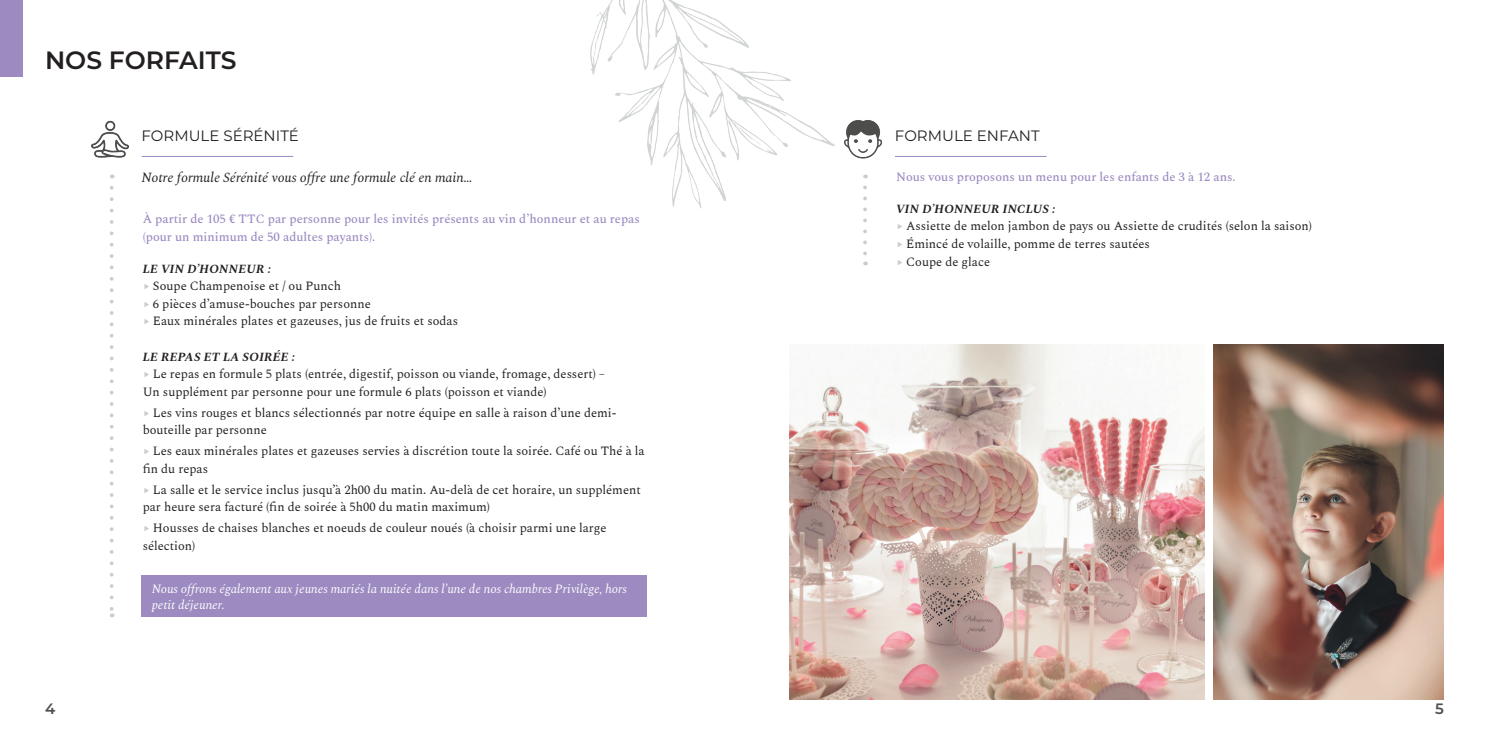
<style>
.page{position:relative;width:1489px;height:745px;background:#fff}
.page>*{position:absolute;margin:0;border:0;box-sizing:border-box;transform-origin:0 0}
.t1{font:600 25px "Montserrat";color:#231f20}
.t2{font:15px "Montserrat";color:#231f20}
.t3{font:600 15px "Montserrat";color:#4d4d4c}
.t4{font:600 15px "Montserrat";color:#4e4f4e}
.t5{font:italic 13.75px "Spectral";color:#231f20}
.t6{font:12.5px/17.5px "Spectral";color:#231f20}
.t7{font:500 12.5px/17.5px "Spectral";color:#9c8ac1}
.t8{font:italic 12.5px/16.2px "Spectral";color:#fff}
.s1{font-weight:700;font-style:italic}
.s2{color:#cbcccb}
</style>
<div class="page">
<img style="left:590px;top:0;width:245px;height:208px">
<img style="left:789px;top:344px;width:415px;height:355px">
<hr style="left:142px;top:156px;width:151px;height:1px;background:#9c8ac1">
<svg style="left:110px;top:188px;width:3px;height:429px"></svg>
<img style="left:91px;top:120px;width:38px;height:38px">
<hr style="left:895px;top:156px;width:151px;height:1px;background:#9c8ac1">
<svg style="left:863px;top:187px;width:3px;height:78px"></svg>
<img style="left:844px;top:120px;width:38px;height:39px">
<img style="left:1213px;top:344px;width:230px;height:355px">
<div style="left:0;top:0;width:22px;height:76px;background:#9c8ac1"></div>
<div style="left:142px;top:575px;width:505px;height:42px;background:#9c8ac1"></div>
<h1 class="t1" style="left:45px;top:43px;width:193px">NOS FORFAITS</h1>
<p class="t2" style="left:142px;top:126px;width:159px">FORMULE SÉRÉNITÉ</p>
<p class="t5" style="left:142px;top:167px;width:332px">Notre formule Sérénité vous offre une formule clé en main…</p>
<p class="t7" style="left:896px;top:168px;width:341px">Nous vous proposons un menu pour les enfants de 3 à 12 ans.</p>
<p class="t6" style="left:896px;top:200px;width:417px"><span class="s1">VIN D’HONNEUR INCLUS :<br></span><span class="s2">▸</span> Assiette de melon jambon de pays ou Assiette de crudités (selon la saison) <span class="s2">▸</span> Émincé de volaille, pomme de terres sautées</p>
<p class="t6" style="left:896px;top:254px;width:96px"><span class="s2">▸</span> Coupe de glace</p>
<p class="t2" style="left:895px;top:126px;width:146px">FORMULE ENFANT</p>
<p class="t7" style="left:143px;top:211px;width:498px">À partir de 105 € TTC par personne pour les invités présents au vin d’honneur et au repas (pour un minimum de 50 adultes payants).</p>
<p class="t6" style="left:143px;top:260px;width:317px"><span class="s1">LE VIN D’HONNEUR :<br></span><span class="s2">▸</span> Soupe Champenoise et / ou Punch<br><span class="s2">▸</span> 6 pièces d’amuse-bouches par personne<br><span class="s2">▸</span> Eaux minérales plates et gazeuses, jus de fruits et sodas</p>
<p class="t6" style="left:143px;top:347px;width:464px"><span class="s1">LE REPAS ET LA SOIRÉE :<br></span><span class="s2">▸</span> Le repas en formule 5 plats (entrée, digestif, poisson ou viande, fromage, dessert) –<br>Un supplément par personne pour une formule 6 plats (poisson et viande)</p>
<p class="t6" style="left:143px;top:404px;width:475px"><span class="s2">▸</span> Les vins rouges et blancs sélectionnés par notre équipe en salle à raison d’une demi&shy;bouteille par personne</p>
<p class="t6" style="left:143px;top:442px;width:503px"><span class="s2">▸</span> Les eaux minérales plates et gazeuses servies à discrétion toute la soirée. Café ou Thé à la fin du repas</p>
<p class="t6" style="left:143px;top:481px;width:499px"><span class="s2">▸</span> La salle et le service inclus jusqu’à 2h00 du matin. Au-delà de cet horaire, un supplément par heure sera facturé (fin de soirée à 5h00 du matin maximum)</p>
<p class="t6" style="left:143px;top:519px;width:465px"><span class="s2">▸</span> Housses de chaises blanches et noeuds de couleur noués (à choisir parmi une large sélection)</p>
<p class="t8" style="left:152px;top:580px;width:476px">Nous offrons également aux jeunes mariés la nuitée dans l’une de nos chambres Privilège, hors petit déjeuner.</p>
<p class="t3" style="left:45px;top:698px;width:12px">4</p>
<p class="t4" style="left:1434px;top:698px;width:10px">5</p>
</div>
